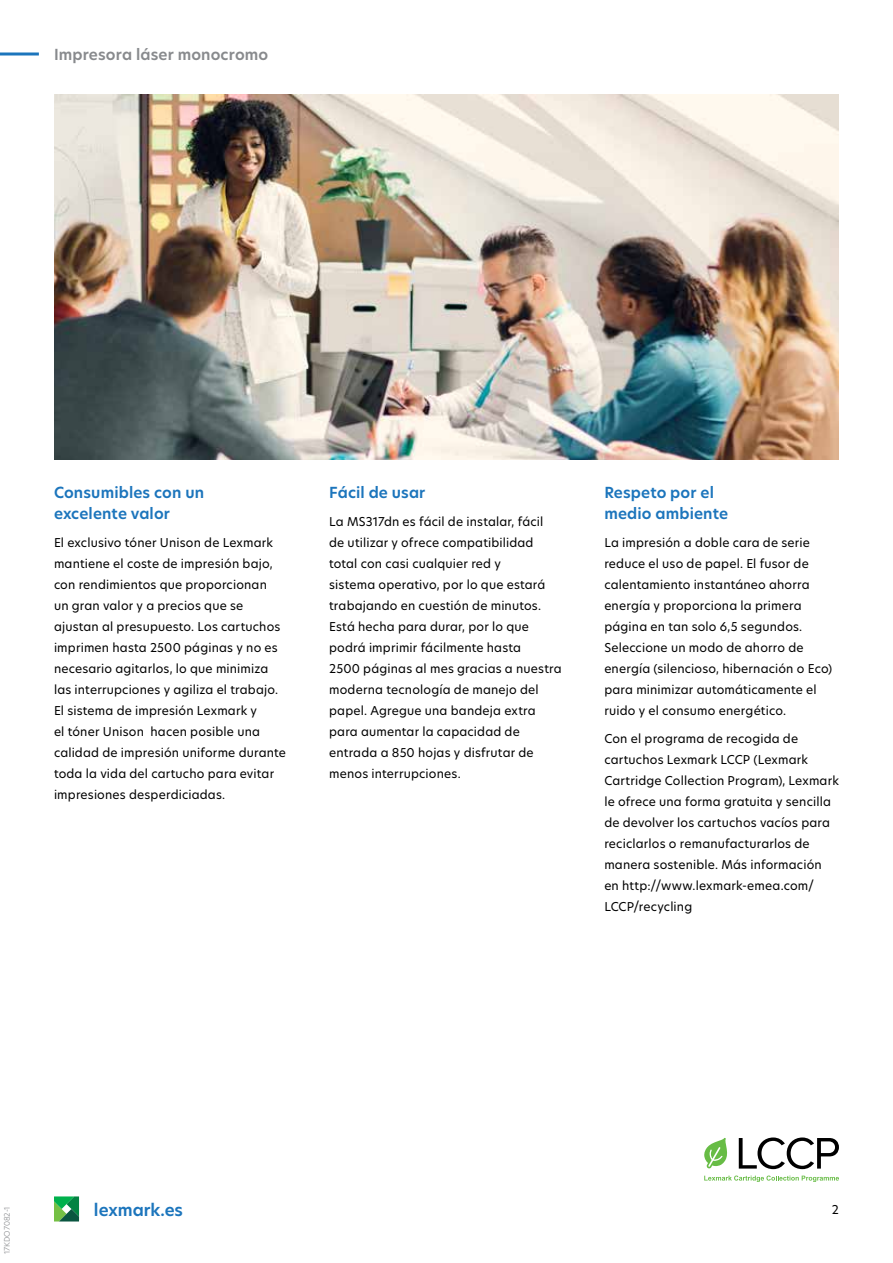
<style>
.page{position:relative;width:893px;height:1263px;background:#fff}
.page>*{position:absolute;margin:0;border:0;box-sizing:border-box;transform-origin:0 0}
.t1{font:600 16.5px "TP Hero";color:#1c75bc}
.t2{font:600 15px/21px "TP Hero";letter-spacing:.01em;color:#1c75bc}
.t3{font:600 15px "TP Hero";letter-spacing:.01em;color:#888a8d}
.t4{font:12px/21px "TP Hero";letter-spacing:.015em;color:#000}
.t5{font:300 7.5px "TP Hero";color:#888a8d}
</style>
<div class="page">
<hr style="left:0;top:52px;width:39px;height:3px;background:#1c75bc">
<svg style="left:54px;top:1196px;width:25px;height:25px"></svg>
<img style="left:54px;top:94px;width:785px;height:365px">
<svg style="left:739px;top:1137px;width:100px;height:32px"></svg>
<svg style="left:704px;top:1138px;width:24px;height:31px"></svg>
<svg style="left:704px;top:1175px;width:135px;height:7px"></svg>
<p class="t3" style="left:54px;top:44px;width:216px">Impresora láser monocromo</p>
<p class="t2" style="left:54px;top:482px;width:152px">Consumibles con un excelente valor</p>
<p class="t4" style="left:54px;top:532px;width:233px">El exclusivo tóner Unison de Lexmark mantiene el coste de impresión bajo, con rendimientos que proporcionan<br>un gran valor y a precios que se ajustan al presupuesto. Los cartuchos imprimen hasta 2500 páginas y no es necesario agitarlos, lo que minimiza las interrupciones y agiliza el trabajo.<br>El sistema de impresión Lexmark y<br>el tóner Unison hacen posible una calidad de impresión uniforme durante toda la vida del cartucho para evitar impresiones desperdiciadas.</p>
<p class="t2" style="left:329px;top:482px;width:98px">Fácil de usar</p>
<p class="t4" style="left:329px;top:511px;width:234px">La MS317dn es fácil de instalar, fácil<br>de utilizar y ofrece compatibilidad total con casi cualquier red y<br>sistema operativo, por lo que estará trabajando en cuestión de minutos.<br>Está hecha para durar, por lo que podrá imprimir fácilmente hasta<br>2500 páginas al mes gracias a nuestra moderna tecnología de manejo del papel. Agregue una bandeja extra para aumentar la capacidad de entrada a 850 hojas y disfrutar de menos interrupciones.</p>
<p class="t2" style="left:604px;top:482px;width:125px">Respeto por el medio ambiente</p>
<p class="t4" style="left:604px;top:532px;width:230px">La impresión a doble cara de serie reduce el uso de papel. El fusor de calentamiento instantáneo ahorra energía y proporciona la primera página en tan solo 6,5 segundos.<br>Seleccione un modo de ahorro de energía (silencioso, hibernación o Eco) para minimizar automáticamente el ruido y el consumo energético.</p>
<p class="t4" style="left:604px;top:727px;width:236px">Con el programa de recogida de cartuchos Lexmark LCCP (Lexmark Cartridge Collection Program), Lexmark le ofrece una forma gratuita y sencilla de devolver los cartuchos vacíos para reciclarlos o remanufacturarlos de manera sostenible. Más información en http://www.lexmark-emea.com/ LCCP/recycling</p>
<p class="t5" style="left:2px;top:1254px;width:49px;rotate:-90deg">17KDO7082-1</p>
<h1 class="t1" style="left:94px;top:1198px;width:91px">lexmark.es</h1>
<p class="t4" style="left:832px;top:1199px;width:9px">2</p>
</div>
